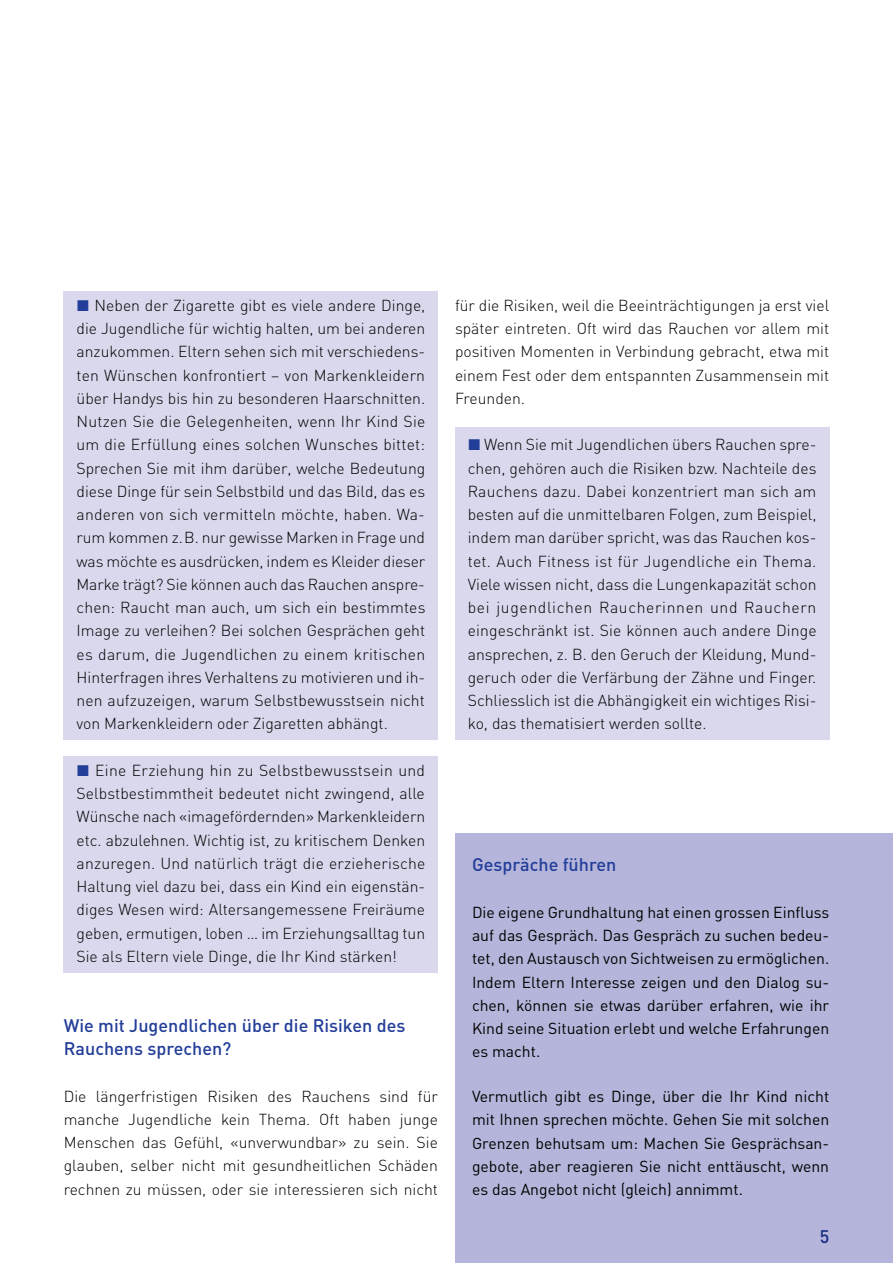
<style>
.page{position:relative;width:893px;height:1263px;background:#fff}
.page>*{position:absolute;margin:0;border:0;box-sizing:border-box;transform-origin:0 0}
.t1{font:500 18px/23.2px "DIN";color:#233e99}
.t2{font:300 15.75px/23.2px "DIN";color:#000;text-align:justify}
.t3{font:15.75px/23.2px "DIN";color:#000;text-align:justify}
.s1{font-family:"European Pi Three";font-weight:400;color:#233e99}
</style>
<div class="page">
<div style="left:64px;top:756px;width:374px;height:217px;background:#d9d8ed"></div>
<div style="left:64px;top:292px;width:374px;height:448px;background:#d9d8ed"></div>
<div style="left:455px;top:427px;width:374px;height:313px;background:#d9d8ed"></div>
<div style="left:455px;top:833px;width:438px;height:430px;background:#b5b5db"></div>
<p class="t2" style="left:77px;top:294px;width:350px"><span class="s1">L</span> Neben der Zigarette gibt es viele andere Dinge, die Jugendliche für wichtig halten, um bei anderen anzukommen. Eltern sehen sich mit verschiedens&shy;ten Wünschen konfrontiert – von Markenkleidern über Handys bis hin zu besonderen Haarschnitten.<br>Nutzen Sie die Gelegenheiten, wenn Ihr Kind Sie um die Erfüllung eines solchen Wunsches bittet:<br>Sprechen Sie mit ihm darüber, welche Bedeutung diese Dinge für sein Selbstbild und das Bild, das es anderen von sich vermitteln möchte, haben. Wa&shy;rum kommen z. B. nur gewisse Marken in Frage und was möchte es ausdrücken, indem es Kleider dieser Marke trägt? Sie können auch das Rauchen anspre&shy;chen: Raucht man auch, um sich ein bestimmtes Image zu verleihen? Bei solchen Gesprächen geht es darum, die Jugendlichen zu einem kritischen Hinterfragen ihres Verhaltens zu motivieren und ih&shy;nen aufzuzeigen, warum Selbstbewusstsein nicht von Markenkleidern oder Zigaretten abhängt.</p>
<p class="t2" style="left:77px;top:758px;width:350px"><span class="s1">L</span> Eine Erziehung hin zu Selbstbewusstsein und Selbstbestimmtheit bedeutet nicht zwingend, alle Wünsche nach «imagefördernden» Markenkleidern etc. abzulehnen. Wichtig ist, zu kritischem Denken anzuregen. Und natürlich trägt die erzieherische Haltung viel dazu bei, dass ein Kind ein eigenstän&shy;diges Wesen wird: Altersangemessene Freiräume geben, ermutigen, loben … im Erziehungsalltag tun Sie als Eltern viele Dinge, die Ihr Kind stärken!</p>
<p class="t1" style="left:64px;top:1013px;width:343px">Wie mit Jugendlichen über die Risiken des<br>Rauchens sprechen?</p>
<p class="t2" style="left:64px;top:1084px;width:376px">Die längerfristigen Risiken des Rauchens sind für manche Jugendliche kein Thema. Oft haben junge Menschen das Gefühl, «unverwundbar» zu sein. Sie glauben, selber nicht mit gesundheitlichen Schäden rechnen zu müssen, oder sie interessieren sich nicht</p>
<p class="t2" style="left:455px;top:294px;width:376px">für die Risiken, weil die Beeinträchtigungen ja erst viel später eintreten. Oft wird das Rauchen vor allem mit positiven Momenten in Verbindung gebracht, etwa mit einem Fest oder dem entspannten Zusammensein mit Freunden.</p>
<p class="t2" style="left:468px;top:433px;width:350px"><span class="s1">L</span> Wenn Sie mit Jugendlichen übers Rauchen spre&shy;chen, gehören auch die Risiken bzw. Nachteile des Rauchens dazu. Dabei konzentriert man sich am besten auf die unmittelbaren Folgen, zum Beispiel, indem man darüber spricht, was das Rauchen kos&shy;tet. Auch Fitness ist für Jugendliche ein Thema.<br>Viele wissen nicht, dass die Lungenkapazität schon bei jugendlichen Raucherinnen und Rauchern eingeschränkt ist. Sie können auch andere Dinge ansprechen, z. B. den Geruch der Kleidung, Mund&shy;geruch oder die Verfärbung der Zähne und Finger.<br>Schliesslich ist die Abhängigkeit ein wichtiges Risi&shy;ko, das thematisiert werden sollte.</p>
<p class="t1" style="left:472px;top:852px;width:146px">Gespräche führen</p>
<p class="t3" style="left:472px;top:900px;width:359px">Die eigene Grundhaltung hat einen grossen Einfluss auf das Gespräch. Das Gespräch zu suchen bedeu&shy;tet, den Austausch von Sichtweisen zu ermöglichen.<br>Indem Eltern Interesse zeigen und den Dialog su&shy;chen, können sie etwas darüber erfahren, wie ihr Kind seine Situation erlebt und welche Erfahrungen es macht.</p>
<p class="t3" style="left:472px;top:1084px;width:359px">Vermutlich gibt es Dinge, über die Ihr Kind nicht mit Ihnen sprechen möchte. Gehen Sie mit solchen Grenzen behutsam um: Machen Sie Gesprächsan&shy;gebote, aber reagieren Sie nicht enttäuscht, wenn es das Angebot nicht (gleich) annimmt.</p>
<p class="t1" style="left:820px;top:1224px;width:11px">5</p>
</div>
